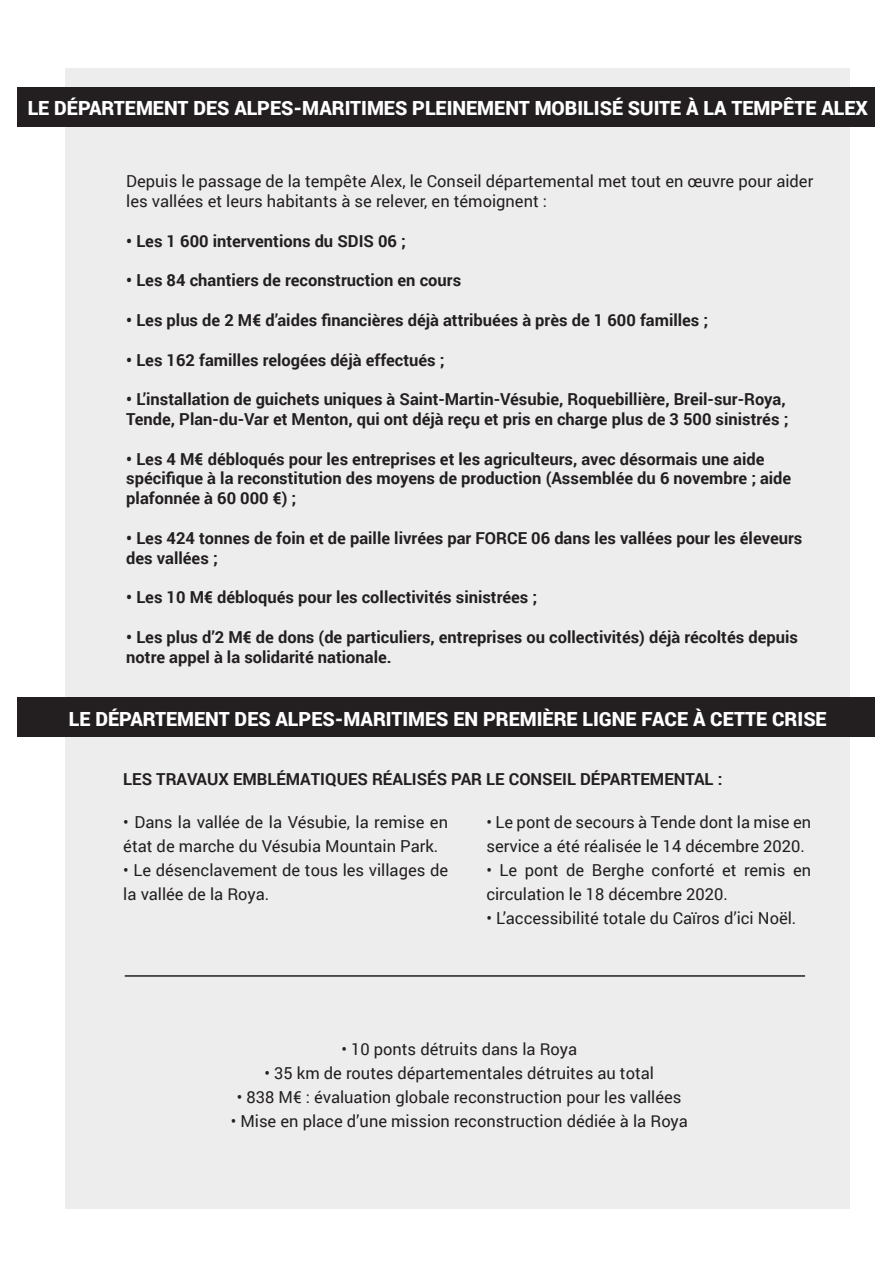
<style>
.page{position:relative;width:893px;height:1263px;background:#fff}
.page>*{position:absolute;margin:0;border:0;box-sizing:border-box;transform-origin:0 0}
.t1{font:900 19.5px "Roboto";color:#fff}
.t2{font:700 16.5px/19.8px "Roboto";color:#231f20}
.t3{font:16.5px/24px "Roboto";color:#231f20}
</style>
<div class="page">
<div style="left:65px;top:68px;width:785px;height:1141px;background:#ededed"></div>
<div style="left:17px;top:87px;width:857px;height:40px;background:#231f20"></div>
<div style="left:17px;top:697px;width:857px;height:40px;background:#231f20"></div>
<hr style="left:125px;top:975px;width:680px;height:2px;background:#231f20">
<p class="t1" style="left:28px;top:95px;width:842px">LE DÉPARTEMENT DES ALPES-MARITIMES PLEINEMENT MOBILISÉ SUITE À LA TEMPÊTE ALEX</p>
<p class="t3" style="left:126px;top:171px;width:688px;line-height:19.8px">Depuis le passage de la tempête Alex, le Conseil départemental met tout en œuvre pour aider les vallées et leurs habitants à se relever, en témoignent :</p>
<p class="t2" style="left:126px;top:230px;width:281px">• Les 1 600 interventions du SDIS 06 ;</p>
<p class="t2" style="left:126px;top:270px;width:336px">• Les 84 chantiers de reconstruction en cours</p>
<p class="t2" style="left:126px;top:310px;width:583px">• Les plus de 2 M€ d’aides financières déjà attribuées à près de 1 600 familles ;</p>
<p class="t2" style="left:126px;top:349px;width:320px">• Les 162 familles relogées déjà effectués ;</p>
<p class="t2" style="left:126px;top:389px;width:663px">• L’installation de guichets uniques à Saint-Martin-Vésubie, Roquebillière, Breil-sur-Roya,<br>Tende, Plan-du-Var et Menton, qui ont déjà reçu et pris en charge plus de 3 500 sinistrés ;</p>
<p class="t2" style="left:126px;top:448px;width:666px">• Les 4 M€ débloqués pour les entreprises et les agriculteurs, avec désormais une aide spécifique à la reconstitution des moyens de production (Assemblée du 6 novembre ; aide plafonnée à 60 000 €) ;</p>
<p class="t2" style="left:126px;top:527px;width:677px">• Les 424 tonnes de foin et de paille livrées par FORCE 06 dans les vallées pour les éleveurs des vallées ;</p>
<p class="t2" style="left:126px;top:587px;width:412px">• Les 10 M€ débloqués pour les collectivités sinistrées ;</p>
<p class="t2" style="left:126px;top:626px;width:673px">• Les plus d’2 M€ de dons (de particuliers, entreprises ou collectivités) déjà récoltés depuis notre appel à la solidarité nationale.</p>
<p class="t1" style="left:69px;top:705px;width:759px">LE DÉPARTEMENT DES ALPES-MARITIMES EN PREMIÈRE LIGNE FACE À CETTE CRISE</p>
<p class="t2" style="left:123px;top:768px;width:601px">LES TRAVAUX EMBLÉMATIQUES RÉALISÉS PAR LE CONSEIL DÉPARTEMENTAL :</p>
<p class="t3" style="left:123px;top:809px;width:326px">• Dans la vallée de la Vésubie, la remise en état de marche du Vésubia Mountain Park.</p>
<p class="t3" style="left:123px;top:857px;width:326px">• Le désenclavement de tous les villages de la vallée de la Roya.</p>
<p class="t3" style="left:486px;top:809px;width:326px">• Le pont de secours à Tende dont la mise en service a été réalisée le 14 décembre 2020.</p>
<p class="t3" style="left:486px;top:857px;width:326px">• Le pont de Berghe conforté et remis en circulation le 18 décembre 2020.</p>
<p class="t3" style="left:486px;top:905px;width:311px">• L’accessibilité totale du Caïros d’ici Noël.</p>
<p class="t3" style="left:341px;top:1037px;width:237px">• 10 ponts détruits dans la Roya</p>
<p class="t3" style="left:265px;top:1061px;width:391px">• 35 km de routes départementales détruites au total</p>
<p class="t3" style="left:237px;top:1085px;width:446px">• 838 M€ : évaluation globale reconstruction pour les vallées</p>
<p class="t3" style="left:231px;top:1109px;width:459px">• Mise en place d’une mission reconstruction dédiée à la Roya</p>
</div>
